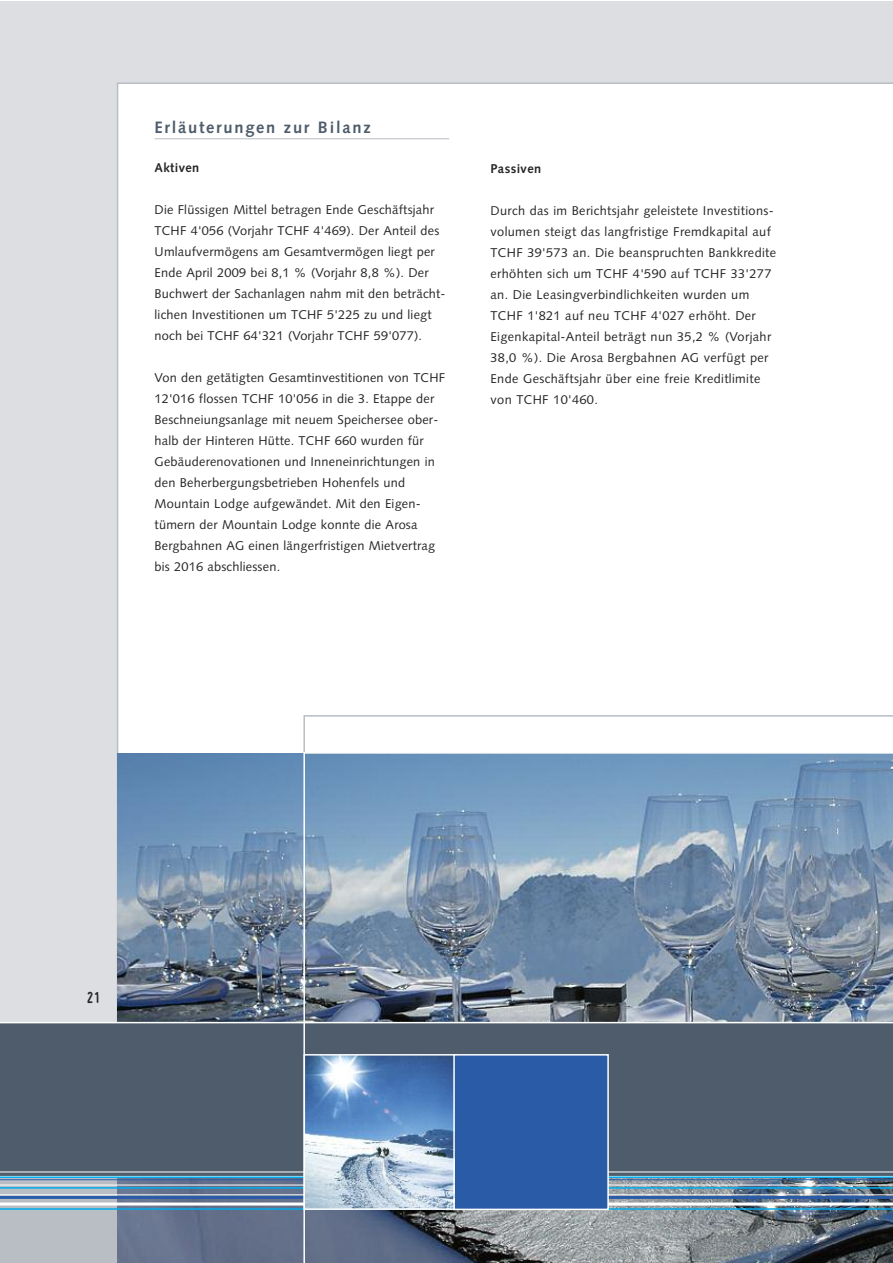
<style>
.page{position:relative;width:893px;height:1263px;background:#fff}
.page>*{position:absolute;margin:0;border:0;box-sizing:border-box;transform-origin:0 0}
.t1{font:700 16.5px "Syntax";letter-spacing:.105em;color:#4e5c6b}
.t2{font:15px "Capone";color:#272627}
.t3{font:12.75px/21px "Syntax";letter-spacing:.015em;color:#272627}
.t4{font:700 12.75px "Syntax";letter-spacing:.03em;color:#272627}
</style>
<div class="page">
<div style="left:0;top:1px;width:892px;height:1112px;background:#dcdee1"></div>
<div style="left:117px;top:82px;width:775px;height:940px;background:#fff"></div>
<div style="left:0;top:1042px;width:892px;height:221px;background:#b8bec4"></div>
<img style="left:118px;top:753px;width:185px;height:510px">
<div style="left:0;top:1022px;width:303px;height:154px;background:#4e5c6b"></div>
<div style="left:303px;top:715px;width:589px;height:37px;background:#fff"></div>
<hr style="left:0;top:1187px;width:892px;height:2px;background:#00aded">
<hr style="left:0;top:1196px;width:892px;height:3px;background:#295ba7">
<hr style="left:0;top:1208px;width:892px;height:2px;background:#00aded">
<hr style="left:0;top:1185px;width:892px;height:1px;background:#fff">
<hr style="left:0;top:1176px;width:892px;height:2px;background:#00aded">
<hr style="left:0;top:1171px;width:892px;height:1px;background:#fff">
<hr style="left:0;top:1179px;width:892px;height:1px;background:#295ba7">
<hr style="left:0;top:1202px;width:892px;height:3px;background:#fff">
<hr style="left:0;top:1194px;width:892px;height:1px;background:#fff">
<svg style="left:303px;top:752px;width:589px;height:511px;background:#70859a"></svg>
<hr style="left:155px;top:138px;width:294px;height:1px;background:#b8bec4">
<img style="left:307px;top:1057px;width:146px;height:150px">
<div style="left:304px;top:1054px;width:154px;height:156px;border:2px solid #fff"></div>
<div style="left:455px;top:1055px;width:152px;height:153px;background:#295ba7"></div>
<div style="left:453px;top:1054px;width:156px;height:156px;border:2px solid #fff"></div>
<p class="t1" style="left:155px;top:118px;width:218px">Erläuterungen zur Bilanz</p>
<p class="t4" style="left:155px;top:160px;width:46px">Aktiven</p>
<p class="t3" style="left:155px;top:199px;width:292px">Die Flüssigen Mittel betragen Ende Geschäftsjahr TCHF 4'056 (Vorjahr TCHF 4'469). Der Anteil des Umlaufvermögens am Gesamtvermögen liegt per Ende April 2009 bei 8,1 % (Vorjahr 8,8 %). Der Buchwert der Sachanlagen nahm mit den beträcht&shy;lichen Investitionen um TCHF 5'225 zu und liegt noch bei TCHF 64'321 (Vorjahr TCHF 59'077).</p>
<p class="t3" style="left:155px;top:367px;width:292px">Von den getätigten Gesamtinvestitionen von TCHF 12'016 flossen TCHF 10'056 in die 3. Etappe der Beschneiungsanlage mit neuem Speichersee ober&shy;halb der Hinteren Hütte. TCHF 660 wurden für Gebäuderenovationen und Inneneinrichtungen in den Beherbergungsbetrieben Hohenfels und Mountain Lodge aufgewändet. Mit den Eigen&shy;tümern der Mountain Lodge konnte die Arosa Bergbahnen AG einen längerfristigen Mietvertrag bis 2016 abschliessen.</p>
<p class="t4" style="left:490px;top:161px;width:52px">Passiven</p>
<p class="t3" style="left:490px;top:200px;width:287px">Durch das im Berichtsjahr geleistete Investitions&shy;volumen steigt das langfristige Fremdkapital auf TCHF 39'573 an. Die beanspruchten Bankkredite erhöhten sich um TCHF 4'590 auf TCHF 33'277 an. Die Leasingverbindlichkeiten wurden um TCHF 1'821 auf neu TCHF 4'027 erhöht. Der Eigenkapital-Anteil beträgt nun 35,2 % (Vorjahr 38,0 %). Die Arosa Bergbahnen AG verfügt per Ende Geschäftsjahr über eine freie Kreditlimite von TCHF 10'460.</p>
<p class="t2" style="left:86px;top:990px;width:16px">21</p>
</div>
